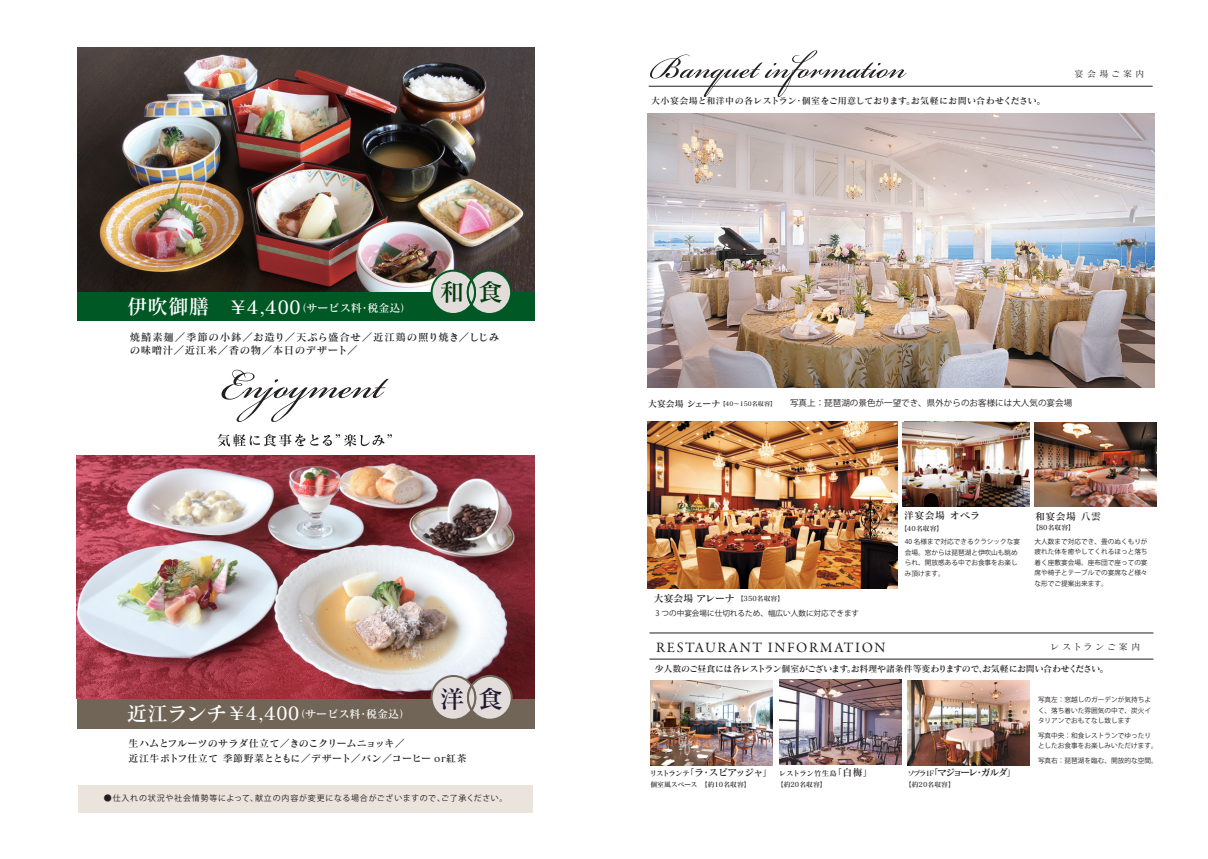
<style>
.page{position:relative;width:1208px;height:859px;background:#fff}
.page>*{position:absolute;margin:0;border:0;box-sizing:border-box;transform-origin:0 0}
.t1{font:25px "Matisse Pro DB";color:#201831}
.t2{font:24.8px "Matisse Pro DB";color:#003b0d}
.t3{font:20.6px "Matisse Pro DB";letter-spacing:-.02em;color:#fff}
.t4{font:14.4px "Garamond Premr Pro";letter-spacing:.11em;color:#231f20}
.t5{font:11.1px "Matisse Pro DB";color:#fff}
.t6{font:10.5px/13px "Matisse Pro DB";letter-spacing:.05em;color:#231f20}
.t7{font:10px/15px "Matisse Pro DB";letter-spacing:.01em;color:#231f20}
.t8{font:9.9px "Matisse Pro DB";color:#231f20}
.t9{font:9.9px "Matisse Pro DB";letter-spacing:-.18em;color:#231f20}
.t10{font:9px "Matisse Pro DB";letter-spacing:.01em;color:#231f20}
.t11{font:8.9px "Matisse Pro DB";letter-spacing:-.01em;color:#231f20}
.t12{font:8.9px "Matisse Pro M";letter-spacing:.32em;color:#231f20}
.t13{font:8.6px "Koz Go Pro";color:#231f20}
.t14{font:8px "Koz Go Pro";letter-spacing:.1em;color:#231f20}
.t15{font:7.6px "Koz Go Pro";color:#231f20}
.t16{font:7.3px "Matisse Pro DB";letter-spacing:.03em;color:#231f20}
.t17{font:6.8px "Matisse Pro DB";color:#231f20}
.t18{font:6.7px/10.4px "Koz Go Pro";color:#231f20;text-align:justify}
.t19{font:6.2px "Matisse Pro DB";color:#231f20}
.s1{font-size:20.6px}
.s2{font-size:18.1px}
.s3{font-size:9.9px}
.s4{font-size:7.3px}
</style>
<div class="page">
<img style="left:77px;top:48px;width:457px;height:244px">
<div style="left:77px;top:292px;width:457px;height:28px;background:#005824"></div>
<div style="left:77px;top:698px;width:457px;height:31px;background:#716557"></div>
<svg style="left:218px;top:434px;width:174px;height:12px"></svg>
<svg style="left:429px;top:269px;width:84px;height:44px;background:#a8b3a7"></svg>
<svg style="left:468px;top:280px;width:7px;height:24px"></svg>
<div style="left:467px;top:279px;width:9px;height:26px;border:2px solid #005824;border-radius:50%"></div>
<img style="left:77px;top:455px;width:457px;height:244px">
<svg style="left:429px;top:674px;width:85px;height:45px;background:#c2b8b4"></svg>
<svg style="left:468px;top:686px;width:7px;height:24px"></svg>
<div style="left:467px;top:685px;width:9px;height:26px;border:2px solid #716557;border-radius:50%"></div>
<svg style="left:221px;top:370px;width:167px;height:52px"></svg>
<hr style="left:648px;top:86px;width:504px;height:1px;background:#231f20">
<img style="left:1034px;top:422px;width:122px;height:85px">
<img style="left:647px;top:422px;width:251px;height:167px">
<img style="left:779px;top:680px;width:122px;height:85px">
<hr style="left:649px;top:659px;width:504px;height:1px;background:#231f20">
<hr style="left:649px;top:633px;width:504px;height:1px;background:#231f20">
<img style="left:903px;top:422px;width:126px;height:85px">
<img style="left:907px;top:680px;width:122px;height:85px">
<svg style="left:650px;top:50px;width:256px;height:47px"></svg>
<div style="left:79px;top:785px;width:454px;height:28px;background:#eae4dc"></div>
<img style="left:651px;top:680px;width:121px;height:85px">
<img style="left:647px;top:114px;width:507px;height:274px">
<h3 class="t5" style="left:127px;top:301px;width:286px"><span class="s1">伊吹御膳</span> <span class="s2">￥4,400</span>（サービス料・税金込）</h3>
<h2 class="t2" style="left:440px;top:276px;width:64px">和食</h2>
<h3 class="t6" style="left:130px;top:330px;width:371px">焼鯖素麺／季節の小鉢／お造り／天ぷら盛合せ／近江鶏の照り焼き／しじみの味噌汁／近江米／香の物／本日のデザート／</h3>
<h3 class="t3" style="left:127px;top:700px;width:102px">近江ランチ</h3>
<h3 class="t5" style="left:228px;top:707px;width:184px"><span class="s2">￥4,400</span>（サービス料・税金込）</h3>
<h1 class="t1" style="left:440px;top:683px;width:65px">洋食</h1>
<h3 class="t7" style="left:129px;top:735px;width:339px">生ハムとフルーツのサラダ仕立て／きのこクリームニョッキ／<br>近江牛ポトフ仕立て 季節野菜とともに／デザート／パン／コーヒー or紅茶</h3>
<p class="t14" style="left:104px;top:793px;width:405px">●仕入れの状況や社会情勢等によって、献立の内容が変更になる場合がございますので、ご了承ください。</p>
<h3 class="t10" style="left:651px;top:95px;width:396px">大小宴会場と和洋中の各レストラン・個室をご用意しております。お気軽にお問い合わせください。</h3>
<h3 class="t12" style="left:1074px;top:68px;width:71px">宴会場ご案内</h3>
<h3 class="t11" style="left:648px;top:398px;width:74px">大宴会場シェーナ</h3>
<p class="t19" style="left:719px;top:400px;width:59px">【40～150名収容】</p>
<p class="t13" style="left:790px;top:398px;width:284px">写真上：琵琶湖の景色が一望でき、県外からのお客様には大人気の宴会場</p>
<h3 class="t8" style="left:654px;top:592px;width:132px">大宴会場アレーナ<sup>【350名収容】</sup></h3>
<h3 class="t8" style="left:904px;top:509px;width:77px">洋宴会場 オペラ</h3>
<h3 class="t8" style="left:1035px;top:510px;width:67px">和宴会場 八雲</h3>
<p class="t17" style="left:900px;top:524px;width:45px">【40名収容】</p>
<p class="t17" style="left:1032px;top:524px;width:45px">【80名収容】</p>
<p class="t18" style="left:905px;top:537px;width:117px;text-align:left">40 名様まで対応できるクラシックな宴会場。窓からは琵琶湖と伊吹山も眺められ、開放感ある中でお食事をお楽しみ頂けます。</p>
<p class="t18" style="left:1034px;top:536px;width:115px">大人数まで対応でき、畳のぬくもりが疲れた体を癒やしてくれるほっと落ち着く座敷宴会場。座布団で座っての宴席や椅子とテーブルでの宴席など様々な形でご提案出来ます。</p>
<p class="t15" style="left:655px;top:608px;width:205px">3 つの中宴会場に仕切れるため、幅広い人数に対応できます</p>
<h3 class="t4" style="left:656px;top:638px;width:231px">RESTAURANT INFORMATION</h3>
<h3 class="t12" style="left:1050px;top:641px;width:92px">レストランご案内</h3>
<h3 class="t11" style="left:654px;top:663px;width:455px">少人数のご昼食には各レストラン個室がございます。お料理や諸条件等変わりますので、お気軽にお問い合わせください。</h3>
<p class="t16" style="left:778px;top:769px;width:96px">レストラン竹生島<span class="s3">「白梅」</span></p>
<h3 class="t9" style="left:907px;top:766px;width:111px"><span class="s4">ソプラ1</span>「<span class="s4">F</span> マジョーレ・ガルダ」</h3>
<h3 class="t8" style="left:650px;top:766px;width:124px"><span class="s4">リストランテ</span>「ラ･スピアッジャ」</h3>
<p class="t17" style="left:650px;top:780px;width:102px">個室風スペース【約10名収容】</p>
<p class="t17" style="left:777px;top:780px;width:51px">【約20名収容】</p>
<p class="t17" style="left:905px;top:780px;width:51px">【約20名収容】</p>
<p class="t18" style="left:1038px;top:695px;width:115px">写真左：窓越しのガーデンが気持ちよく、落ち着いた雰囲気の中で、炭火イタリアンでおもてなし致します</p>
<p class="t18" style="left:1038px;top:730px;width:121px">写真中央：和食レストランでゆったりとしたお食事をお楽しみいただけます。</p>
<p class="t18" style="left:1038px;top:755px;width:121px">写真右：琵琶湖を臨む、開放的な空間。</p>
</div>
